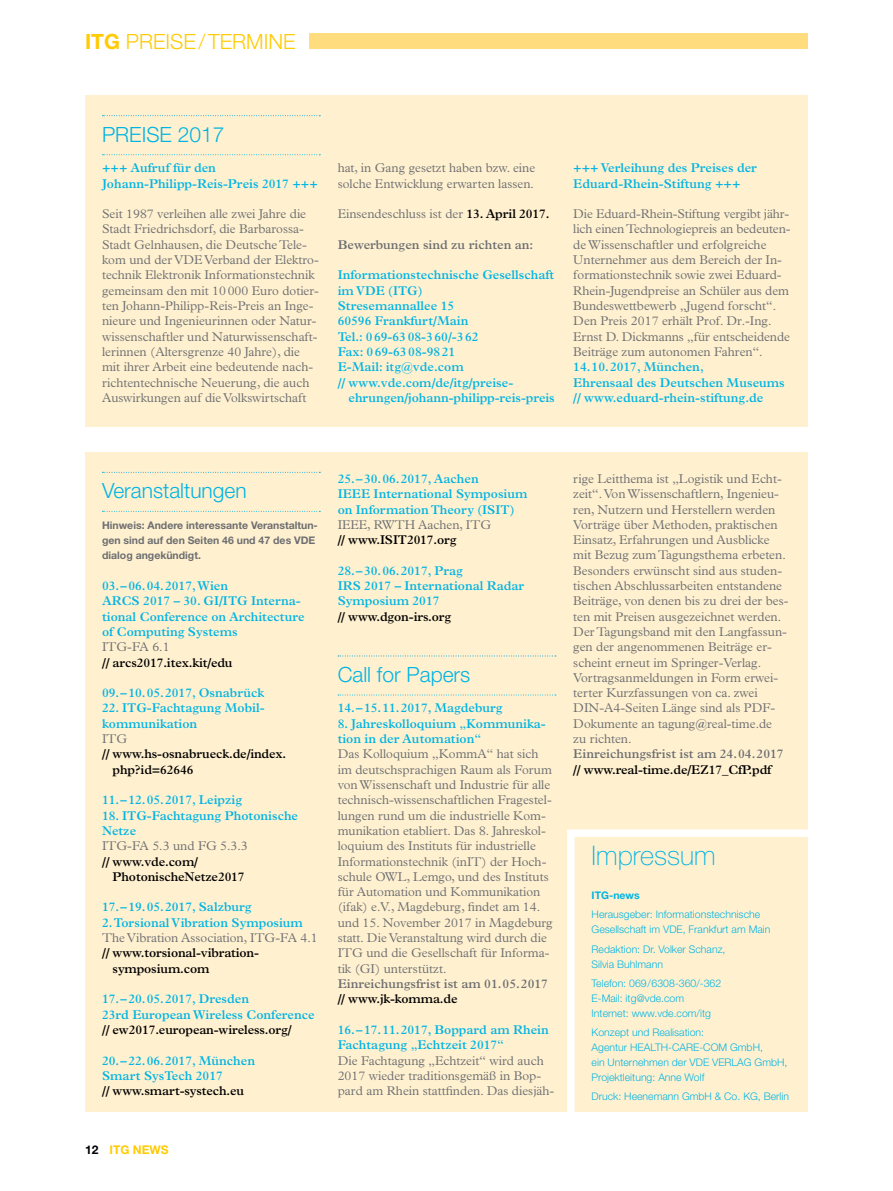
<style>
.page{position:relative;width:893px;height:1191px;background:#fff}
.page>*{position:absolute;margin:0;border:0;box-sizing:border-box;transform-origin:0 0}
.t1{font:100 27px "Helvetica Neue LT Std";color:#00b4e3}
.t2{font:300 21px "Helvetica Neue LT Std";color:#00b4e3}
.t3{font:300 21px "Helvetica Neue LT Std";color:#ffcb05}
.t4{font:300 12.75px/15.3px "Plantin Std";color:#6d6e71}
.t5{font:600 12.75px/15.3px "Plantin Std";color:#00b4e3}
.t6{font:600 12.75px/15.3px "Plantin Std";letter-spacing:-.01em;color:#000}
.t7{font:600 12.75px "Plantin Std";color:#6d6e71}
.t8{font:700 12px "Helvetica Neue LT Std";color:#ffcb05}
.t9{font:300 10.5px/15px "Helvetica Neue LT Std";color:#00b4e3}
.t10{font:700 10.5px/15.3px "Helvetica Neue LT Std";color:#6d6e71}
.t11{font:700 10.5px "Helvetica Neue LT Std";color:#00b4e3}
.s1{font-weight:700}
.s2{font-weight:600;color:#000}
.s3{color:#000}
</style>
<div class="page">
<div style="left:85px;top:34px;width:723px;height:15px;background:#ffdd7e"></div>
<div style="left:85px;top:452px;width:723px;height:659px;background:#fff1d0"></div>
<svg style="left:102px;top:472px;width:218px;height:1px"></svg>
<svg style="left:102px;top:511px;width:218px;height:1px"></svg>
<svg style="left:338px;top:655px;width:218px;height:1px"></svg>
<svg style="left:338px;top:694px;width:218px;height:1px"></svg>
<div style="left:567px;top:829px;width:258px;height:293px;border:8px solid #fff"></div>
<div style="left:85px;top:30px;width:223px;height:25px;background:#fff"></div>
<div style="left:85px;top:96px;width:723px;height:331px;background:#fff1d0"></div>
<svg style="left:102px;top:115px;width:218px;height:1px"></svg>
<svg style="left:102px;top:154px;width:218px;height:1px"></svg>
<h2 class="t3" style="left:85px;top:29px;width:212px"><span class="s1">ITG</span> PREISE/TERMINE</h2>
<h2 class="t2" style="left:102px;top:121px;width:124px">PREISE 2017</h2>
<p class="t5" style="left:102px;top:160px;width:217px">+++ Aufruf für den<br>Johann-Philipp-Reis-Preis 2017 +++</p>
<p class="t4" style="left:102px;top:206px;width:218px">Seit 1987 verleihen alle zwei Jahre die Stadt Friedrichsdorf, die Barbarossa-Stadt Gelnhausen, die Deutsche Tele&shy;kom und der VDE Verband der Elektro&shy;technik Elektronik Informationstechnik gemeinsam den mit 10000 Euro dotier&shy;ten Johann-Philipp-Reis-Preis an Inge&shy;nieure und Ingenieurinnen oder Natur&shy;wissenschaftler und Naturwissenschaft&shy;lerinnen (Altersgrenze 40 Jahre), die mit ihrer Arbeit eine bedeutende nach&shy;richtentechnische Neuerung, die auch Auswirkungen auf die Volkswirtschaft</p>
<p class="t4" style="left:338px;top:160px;width:199px">hat, in Gang gesetzt haben bzw. eine solche Entwicklung erwarten lassen.</p>
<p class="t4" style="left:338px;top:206px;width:213px">Einsendeschluss ist der <span class="s2">13. April 2017.</span></p>
<p class="t7" style="left:338px;top:237px;width:197px">Bewerbungen sind zu richten an:</p>
<p class="t5" style="left:338px;top:267px;width:218px">Informationstechnische Gesellschaft im VDE (ITG)<br>Stresemannallee 15<br>60596 Frankfurt/Main<br>Tel.: 069-6308-360/-362<br>Fax: 069-6308-9821<br>E-Mail: itg@vde.com<br>// www.vde.com/de/itg/preise-</p>
<p class="t5" style="left:349px;top:390px;width:208px">ehrungen/johann-philipp-reis-preis</p>
<p class="t5" style="left:573px;top:160px;width:185px">+++ Verleihung des Preises der<br>Eduard-Rhein-Stiftung +++</p>
<p class="t4" style="left:573px;top:206px;width:219px">Die Eduard-Rhein-Stiftung vergibt jähr&shy;lich einen Technologiepreis an bedeuten&shy;de Wissenschaftler und erfolgreiche Unternehmer aus dem Bereich der In&shy;formationstechnik sowie zwei Eduard-Rhein-Jugendpreise an Schüler aus dem Bundeswettbewerb „Jugend forscht“.<br>Den Preis 2017 erhält Prof. Dr.-Ing.<br>Ernst D. Dickmanns „für entscheidende Beiträge zum autonomen Fahren“.</p>
<p class="t5" style="left:573px;top:359px;width:213px">14.10.2017, München,<br>Ehrensaal des Deutschen Museums // www.eduard-rhein-stiftung.de</p>
<h2 class="t2" style="left:102px;top:478px;width:146px">Veranstaltungen</h2>
<p class="t10" style="left:102px;top:517px;width:217px">Hinweis: Andere interessante Veranstaltun&shy;gen sind auf den Seiten 46 und 47 des VDE dialog angekündigt.</p>
<p class="t5" style="left:102px;top:578px;width:204px">03.–06.04.2017, Wien<br>ARCS 2017 – 30. GI/ITG Interna&shy;tional Conference on Architecture of Computing Systems</p>
<p class="t4" style="left:102px;top:639px;width:69px">ITG-FA 6.1</p>
<p class="t6" style="left:102px;top:654px;width:132px">// arcs2017.itex.kit/edu</p>
<p class="t5" style="left:102px;top:685px;width:164px">09.–10.05.2017, Osnabrück</p>
<p class="t5" style="left:102px;top:700px;width:163px">22. ITG-Fachtagung Mobil&shy;kommunikation</p>
<p class="t4" style="left:102px;top:731px;width:27px">ITG</p>
<p class="t6" style="left:113px;top:746px;width:175px;text-indent:-11px">// www.hs-osnabrueck.de/index. php?id=62646</p>
<p class="t5" style="left:102px;top:792px;width:142px">11.–12.05.2017, Leipzig</p>
<p class="t5" style="left:102px;top:807px;width:198px">18. ITG-Fachtagung Photonische<br>Netze</p>
<p class="t4" style="left:102px;top:838px;width:147px">ITG-FA 5.3 und FG 5.3.3</p>
<p class="t6" style="left:113px;top:853px;width:134px;text-indent:-11px">// www.vde.com/<br>PhotonischeNetze2017</p>
<p class="t5" style="left:102px;top:899px;width:151px">17.–19.05.2017, Salzburg</p>
<p class="t5" style="left:102px;top:914px;width:202px">2. Torsional Vibration Symposium</p>
<p class="t4" style="left:102px;top:930px;width:217px">The Vibration Association, ITG-FA 4.1</p>
<p class="t6" style="left:113px;top:945px;width:148px;text-indent:-11px">// www.torsional-vibration&shy;symposium.com</p>
<p class="t5" style="left:102px;top:991px;width:214px">17.–20.05.2017, Dresden<br>23rd European Wireless Conference</p>
<p class="t6" style="left:102px;top:1022px;width:191px">// ew2017.european-wireless.org/</p>
<p class="t5" style="left:102px;top:1052px;width:154px">20.–22.06.2017, München<br>Smart SysTech 2017</p>
<p class="t6" style="left:102px;top:1083px;width:144px">// www.smart-systech.eu</p>
<p class="t8" style="left:85px;top:1141px;width:85px"><span class="s3">12</span> ITG NEWS</p>
<p class="t5" style="left:338px;top:471px;width:191px">25.–30.06.2017, Aachen<br>IEEE International Symposium on Information Theory (ISIT)</p>
<p class="t4" style="left:338px;top:517px;width:155px">IEEE, RWTH Aachen, ITG</p>
<p class="t6" style="left:338px;top:532px;width:120px">// www.ISIT2017.org</p>
<p class="t5" style="left:338px;top:563px;width:188px">28.–30.06.2017, Prag<br>IRS 2017 – International Radar<br>Symposium 2017</p>
<p class="t6" style="left:338px;top:608px;width:115px">// www.dgon-irs.org</p>
<h2 class="t2" style="left:338px;top:661px;width:134px">Call for Papers</h2>
<p class="t5" style="left:338px;top:700px;width:166px">14.–15.11.2017, Magdeburg</p>
<p class="t5" style="left:338px;top:716px;width:210px">8. Jahreskolloquium „Kommunika&shy;tion in der Automation“</p>
<p class="t4" style="left:338px;top:746px;width:217px">Das Kolloquium „KommA“ hat sich im deutschsprachigen Raum als Forum von Wissenschaft und Industrie für alle technisch-wissenschaftlichen Fragestel&shy;lungen rund um die industrielle Kom&shy;munikation etabliert. Das 8. Jahreskol&shy;loquium des Instituts für industrielle Informationstechnik (inIT) der Hoch&shy;schule OWL, Lemgo, und des Instituts für Automation und Kommunikation (ifak) e.V., Magdeburg, findet am 14. und 15. November 2017 in Magdeburg statt. Die Veranstaltung wird durch die ITG und die Gesellschaft für Informa&shy;tik (GI) unterstützt.</p>
<p class="t7" style="left:338px;top:976px;width:212px">Einreichungsfrist ist am 01.05.2017</p>
<p class="t6" style="left:338px;top:991px;width:121px">// www.jk-komma.de</p>
<p class="t5" style="left:338px;top:1022px;width:213px">16.–17.11.2017, Boppard am Rhein<br>Fachtagung „Echtzeit 2017“</p>
<p class="t4" style="left:338px;top:1052px;width:218px">Die Fachtagung „Echtzeit“ wird auch<br>2017 wieder traditionsgemäß in Bop&shy;pard am Rhein stattfinden. Das diesjäh-</p>
<p class="t4" style="left:573px;top:471px;width:217px">rige Leitthema ist „Logistik und Echt&shy;zeit“. Von Wissenschaftlern, Ingenieu&shy;ren, Nutzern und Herstellern werden Vorträge über Methoden, praktischen Einsatz, Erfahrungen und Ausblicke mit Bezug zum Tagungsthema erbeten.<br>Besonders erwünscht sind aus studen&shy;tischen Abschlussarbeiten entstandene Beiträge, von denen bis zu drei der bes&shy;ten mit Preisen ausgezeichnet werden.<br>Der Tagungsband mit den Langfassun&shy;gen der angenommenen Beiträge er&shy;scheint erneut im Springer-Verlag.<br>Vortragsanmeldungen in Form erwei&shy;terter Kurzfassungen von ca. zwei DIN-A4-Seiten Länge sind als PDF-Dokumente an tagung@real-time.de<br>zu richten.</p>
<p class="t7" style="left:573px;top:746px;width:212px">Einreichungsfrist ist am 24.04.2017</p>
<p class="t6" style="left:573px;top:761px;width:200px">// www.real-time.de/EZ17_CfP.pdf</p>
<h1 class="t1" style="left:592px;top:839px;width:126px">Impressum</h1>
<p class="t11" style="left:592px;top:888px;width:50px">ITG-news</p>
<p class="t9" style="left:592px;top:906px;width:180px">Herausgeber: Informationstechnische<br>Gesellschaft im VDE, Frankfurt am Main</p>
<p class="t9" style="left:592px;top:941px;width:135px">Redaktion: Dr. Volker Schanz,<br>Silvia Buhlmann</p>
<p class="t9" style="left:592px;top:975px;width:131px">Telefon: 069/6308-360/-362<br>E-Mail: itg@vde.com<br>Internet: www.vde.com/itg</p>
<p class="t9" style="left:592px;top:1024px;width:197px">Konzept und Realisation:<br>Agentur HEALTH-CARE-COM GmbH,<br>ein Unternehmen der VDE VERLAG GmbH,<br>Projektleitung: Anne Wolf</p>
<p class="t9" style="left:592px;top:1089px;width:199px">Druck: Heenemann GmbH &amp; Co. KG, Berlin</p>
</div>
